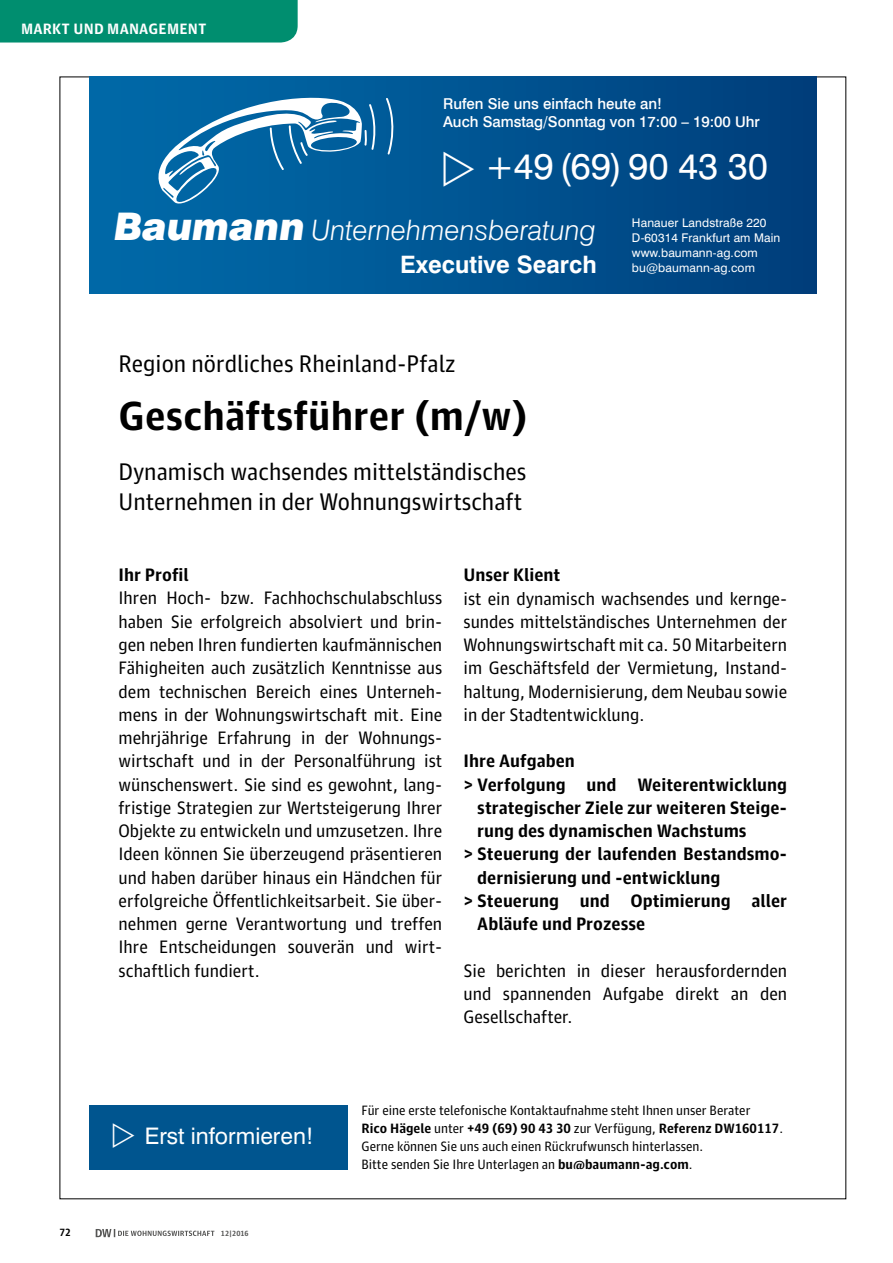
<style>
.page{position:relative;width:893px;height:1263px;background:#fff}
.page>*{position:absolute;margin:0;border:0;box-sizing:border-box;transform-origin:0 0}
.t1{font:700 40.5px "Guardian Agate Sans 1";color:#000}
.t2{font:36px "Swiss 721 BT";letter-spacing:.015em;color:#fff}
.t3{font:italic 300 28.2px "Swiss 721 BT";color:#fff}
.t4{font:24px/30px "Guardian Agate Sans 1";color:#000}
.t5{font:700 24px "Swiss 721 BT";color:#fff}
.t6{font:22.8px "Swiss 721 BT";color:#fff}
.t7{font:18px/23.2px "Guardian Agate Sans 1";color:#000;text-align:justify}
.t8{font:700 18px "Guardian Agate Sans 1";color:#000}
.t9{font:500 15px/18px "Swiss 721 BT";color:#fff}
.t10{font:700 15px "Guardian Agate Sans 1";letter-spacing:.01em;color:#fff}
.t11{font:13.5px/18px "Guardian Agate Sans 1";color:#000}
.t12{font:12px/15px "Swiss 721 BT";letter-spacing:.01em;color:#fff}
.t13{font:700 10.5px "Guardian Agate Sans 1";color:#000}
.t14{font:700 7.5px "Guardian Agate Sans 1";color:#565655}
.s1{font-weight:900;font-size:38.1px}
.s2{font-weight:700}
</style>
<div class="page">
<div style="left:0;top:0;width:298px;height:43px;background:#008e6f"></div>
<svg style="left:96px;top:1229px;width:118px;height:8px"></svg>
<div style="left:89px;top:77px;width:727px;height:216px;background:linear-gradient(to right,#006cab,#003f7c)"></div>
<svg style="left:158px;top:98px;width:218px;height:106px"></svg>
<svg style="left:386px;top:98px;width:7px;height:56px"></svg>
<svg style="left:444px;top:150px;width:30px;height:36px"></svg>
<div style="left:89px;top:1105px;width:259px;height:65px;background:#00558f"></div>
<p class="t10" style="left:21px;top:18px;width:187px">MARKT UND MANAGEMENT</p>
<p class="t9" style="left:443px;top:94px;width:318px">Rufen Sie uns einfach heute an!<br>Auch Samstag/Sonntag von 17:00 – 19:00 Uhr</p>
<h2 class="t2" style="left:485px;top:144px;width:285px">+49 (69) 90 43 30</h2>
<p class="t12" style="left:632px;top:215px;width:150px">Hanauer Landstraße 220<br>D-60314 Frankfurt am Main www.baumann-ag.com bu@baumann-ag.com</p>
<h3 class="t3" style="left:114px;top:213px;width:487px"><span class="s1">Baumann</span> Unternehmensberatung</h3>
<h3 class="t5" style="left:400px;top:250px;width:198px">Executive Search</h3>
<h3 class="t4" style="left:119px;top:347px;width:338px">Region nördliches Rheinland-Pfalz</h3>
<h1 class="t1" style="left:119px;top:389px;width:411px">Geschäftsführer (m/w)</h1>
<h3 class="t4" style="left:119px;top:455px;width:409px">Dynamisch wachsendes mittelständisches<br>Unternehmen in der Wohnungswirtschaft</h3>
<p class="t8" style="left:119px;top:563px;width:72px">Ihr Profil</p>
<p class="t7" style="left:119px;top:585px;width:325px">Ihren Hoch- bzw. Fachhochschulabschluss haben Sie erfolgreich absolviert und brin&shy;gen neben Ihren fundierten kaufmännischen Fähigheiten auch zusätzlich Kenntnisse aus dem technischen Bereich eines Unterneh&shy;mens in der Wohnungswirtschaft mit. Eine mehrjährige Erfahrung in der Wohnungs&shy;wirtschaft und in der Personalführung ist wünschenswert. Sie sind es gewohnt, lang&shy;fristige Strategien zur Wertsteigerung Ihrer Objekte zu entwickeln und umzusetzen. Ihre Ideen können Sie überzeugend präsentieren und haben darüber hinaus ein Händchen für erfolgreiche Öffentlichkeitsarbeit. Sie über&shy;nehmen gerne Verantwortung und treffen Ihre Entscheidungen souverän und wirt&shy;schaftlich fundiert.</p>
<p class="t8" style="left:463px;top:563px;width:98px">Unser Klient</p>
<p class="t7" style="left:463px;top:585px;width:325px">ist ein dynamisch wachsendes und kernge&shy;sundes mittelständisches Unternehmen der Wohnungswirtschaft mit ca. 50 Mitarbeitern im Geschäftsfeld der Vermietung, Instand&shy;haltung, Modernisierung, dem Neubau sowie in der Stadtentwicklung.</p>
<p class="t8" style="left:463px;top:749px;width:113px">Ihre Aufgaben</p>
<p class="t8" style="left:463px;top:772px;width:325px">&gt; Verfolgung und Weiterentwicklung</p>
<p class="t8" style="left:477px;top:795px;width:311px">strategischer Ziele zur weiteren Steige-</p>
<p class="t8" style="left:477px;top:819px;width:271px">rung des dynamischen Wachstums</p>
<p class="t8" style="left:463px;top:842px;width:325px">&gt; Steuerung der laufenden Bestandsmo-</p>
<p class="t8" style="left:477px;top:865px;width:245px">dernisierung und -entwicklung</p>
<p class="t8" style="left:463px;top:888px;width:325px">&gt; Steuerung und Optimierung aller</p>
<p class="t8" style="left:477px;top:912px;width:170px">Abläufe und Prozesse</p>
<p class="t7" style="left:463px;top:957px;width:325px">Sie berichten in dieser herausfordernden und spannenden Aufgabe direkt an den Gesellschafter.</p>
<p class="t6" style="left:145px;top:1122px;width:170px">Erst informieren!</p>
<p class="t13" style="left:60px;top:1225px;width:13px">72</p>
<p class="t14" style="left:221px;top:1228px;width:29px">12 | 2016</p>
<p class="t11" style="left:361px;top:1100px;width:423px">Für eine erste telefonische Kontaktaufnahme steht Ihnen unser Berater<br><span class="s2">Rico Hägele</span> unter <span class="s2">+49 (69) 90 43 30</span> zur Verfügung, <span class="s2">Referenz DW160117</span>.<br>Gerne können Sie uns auch einen Rückrufwunsch hinterlassen.<br>Bitte senden Sie Ihre Unterlagen an <span class="s2">bu@baumann-ag.com</span>.</p>
</div>
